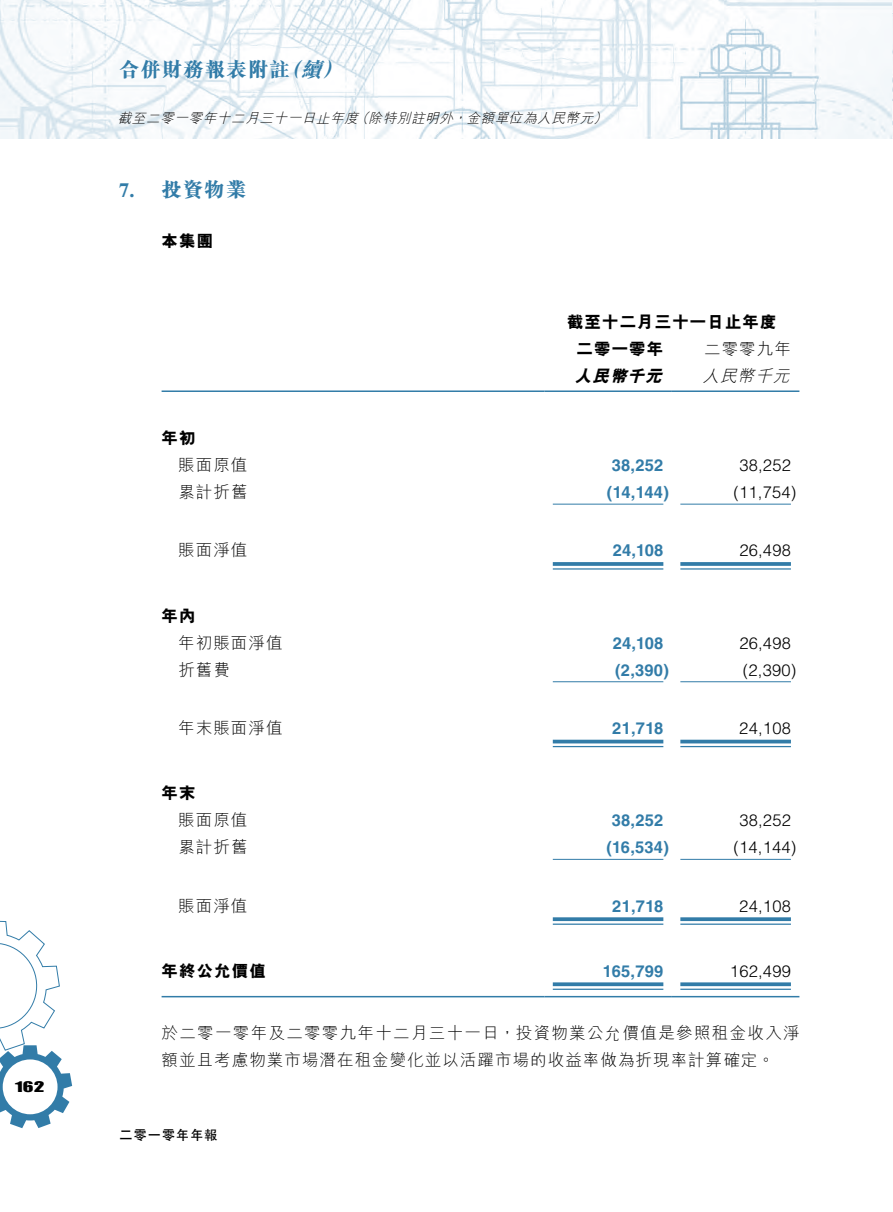
<style>
.page{position:relative;width:893px;height:1212px;background:#fff}
.page>*{position:absolute;margin:0;border:0;box-sizing:border-box;transform-origin:0 0}
.Subhead_1{font:800 20.25px "M Sung HK";letter-spacing:.06em;color:#327ca8}
.Body_text{font:300 16.5px/27px "M Hei HK";letter-spacing:.065em;color:#000}
.Body_text-2{font:700 16.5px "Helvetica LT Std";letter-spacing:.015em;color:#327ca8}
.Body_text-3{font:300 16.5px "Helvetica LT Std";letter-spacing:.015em;color:#000}
.Body_text-4{font:800 16.5px "M Hei HK";letter-spacing:.065em;color:#000}
.Body_text-5{font:italic 800 16.5px "M Hei HK";color:#000}
.Body_text-6{font:italic 300 16.5px "M Hei HK";color:#000}
.t1{font:15px "Impact LT Std";color:#000;scale:1.5 1}
.t2{font:italic 300 13.5px "M Hei HK";color:#000}
.t3{font:700 13.5px "C Hei 2 HK";letter-spacing:.05em;color:#000}
.s1{font-style:italic}
.s2{font-family:"Times LT Std";font-weight:700}
</style>
<div class="page">
<img style="left:0;top:0;width:893px;height:138px">
<svg style="left:0;top:920px;width:72px;height:208px"></svg>
<hr style="left:162px;top:390px;width:382px;height:2px;background:#327ca8">
<hr style="left:544px;top:390px;width:128px;height:2px;background:#327ca8">
<hr style="left:672px;top:390px;width:127px;height:2px;background:#327ca8">
<hr style="left:553px;top:504px;width:110px;height:1px;background:#327ca8">
<hr style="left:680px;top:504px;width:111px;height:1px;background:#327ca8">
<svg style="left:553px;top:562px;width:110px;height:4px"></svg>
<hr style="left:553px;top:568px;width:110px;height:2px;background:#327ca8">
<svg style="left:680px;top:562px;width:111px;height:4px"></svg>
<hr style="left:680px;top:568px;width:111px;height:2px;background:#327ca8">
<hr style="left:553px;top:681px;width:110px;height:1px;background:#327ca8">
<hr style="left:680px;top:681px;width:111px;height:1px;background:#327ca8">
<hr style="left:553px;top:740px;width:110px;height:3px;background:#327ca8">
<hr style="left:553px;top:746px;width:110px;height:1px;background:#327ca8">
<hr style="left:680px;top:740px;width:111px;height:3px;background:#327ca8">
<hr style="left:680px;top:746px;width:111px;height:1px;background:#327ca8">
<hr style="left:553px;top:859px;width:110px;height:1px;background:#327ca8">
<hr style="left:680px;top:859px;width:111px;height:1px;background:#327ca8">
<svg style="left:553px;top:917px;width:110px;height:4px"></svg>
<hr style="left:553px;top:923px;width:110px;height:2px;background:#327ca8">
<svg style="left:680px;top:917px;width:111px;height:4px"></svg>
<hr style="left:680px;top:923px;width:111px;height:2px;background:#327ca8">
<svg style="left:553px;top:982px;width:110px;height:4px"></svg>
<hr style="left:553px;top:988px;width:110px;height:2px;background:#327ca8">
<svg style="left:680px;top:982px;width:111px;height:4px"></svg>
<hr style="left:680px;top:988px;width:111px;height:2px;background:#327ca8">
<hr style="left:162px;top:996px;width:382px;height:1px;background:#327ca8">
<hr style="left:544px;top:996px;width:128px;height:1px;background:#327ca8">
<hr style="left:672px;top:996px;width:127px;height:1px;background:#327ca8">
<p class="t1" style="left:15px;top:1078px;width:21px">162</p>
<p class="Subhead_1" style="left:119px;top:59px;width:229px">合併財務報表附註<span class="s1">（續）</span></p>
<p class="t2" style="left:118px;top:111px;width:494px">截至二零一零年十二月三十一日止年度（除特別註明外，金額單位為人民幣元）</p>
<p class="Subhead_1" style="left:119px;top:179px;width:129px"><span class="s2">7.</span> 投資物業</p>
<p class="Body_text-4" style="left:162px;top:233px;width:53px">本集團</p>
<p class="Body_text-4" style="left:567px;top:314px;width:211px">截至十二月三十一日止年度</p>
<p class="Body_text-4" style="left:577px;top:341px;width:88px">二零一零年</p>
<p class="Body_text" style="left:704px;top:336px;width:88px">二零零九年</p>
<p class="Body_text-5" style="left:575px;top:368px;width:93px">人民幣千元</p>
<p class="Body_text-6" style="left:702px;top:368px;width:93px">人民幣千元</p>
<p class="Body_text-4" style="left:162px;top:429px;width:36px">年初</p>
<p class="Body_text" style="left:178px;top:451px;width:71px">賬面原值</p>
<p class="Body_text-2" style="left:612px;top:455px;width:53px">38,252</p>
<p class="Body_text-3" style="left:739px;top:455px;width:53px">38,252</p>
<p class="Body_text" style="left:178px;top:478px;width:71px">累計折舊</p>
<p class="Body_text-2" style="left:607px;top:482px;width:63px">(14,144)</p>
<p class="Body_text-3" style="left:733px;top:482px;width:65px">(11,754)</p>
<p class="Body_text" style="left:178px;top:537px;width:71px">賬面淨值</p>
<p class="Body_text-2" style="left:613px;top:540px;width:52px">24,108</p>
<p class="Body_text-3" style="left:739px;top:540px;width:53px">26,498</p>
<p class="Body_text-4" style="left:162px;top:607px;width:36px">年內</p>
<p class="Body_text" style="left:178px;top:629px;width:106px">年初賬面淨值</p>
<p class="Body_text-2" style="left:613px;top:633px;width:52px">24,108</p>
<p class="Body_text-3" style="left:739px;top:632px;width:53px">26,498</p>
<p class="Body_text" style="left:178px;top:656px;width:53px">折舊費</p>
<p class="Body_text-2" style="left:615px;top:660px;width:55px">(2,390)</p>
<p class="Body_text-3" style="left:743px;top:659px;width:55px">(2,390)</p>
<p class="Body_text" style="left:178px;top:714px;width:106px">年末賬面淨值</p>
<p class="Body_text-2" style="left:612px;top:718px;width:53px">21,718</p>
<p class="Body_text-3" style="left:739px;top:718px;width:53px">24,108</p>
<p class="Body_text-4" style="left:162px;top:785px;width:36px">年末</p>
<p class="Body_text" style="left:178px;top:806px;width:71px">賬面原值</p>
<p class="Body_text-2" style="left:612px;top:810px;width:53px">38,252</p>
<p class="Body_text-3" style="left:739px;top:810px;width:53px">38,252</p>
<p class="Body_text" style="left:178px;top:833px;width:71px">累計折舊</p>
<p class="Body_text-2" style="left:606px;top:837px;width:64px">(16,534)</p>
<p class="Body_text-3" style="left:733px;top:837px;width:65px">(14,144)</p>
<p class="Body_text" style="left:178px;top:892px;width:71px">賬面淨值</p>
<p class="Body_text-2" style="left:612px;top:896px;width:53px">21,718</p>
<p class="Body_text-3" style="left:739px;top:895px;width:53px">24,108</p>
<p class="Body_text-4" style="left:162px;top:962px;width:106px">年終公允價值</p>
<p class="Body_text-2" style="left:603px;top:961px;width:62px">165,799</p>
<p class="Body_text-3" style="left:730px;top:960px;width:63px">162,499</p>
<p class="Body_text" style="left:162px;top:1019px;width:640px">於二零一零年及二零零九年十二月三十一日，投資物業公允價值是參照租金收入淨額並且考慮物業市場潛在租金變化並以活躍市場的收益率做為折現率計算確定。</p>
<p class="t3" style="left:119px;top:1128px;width:100px">二零一零年年報</p>
</div>
